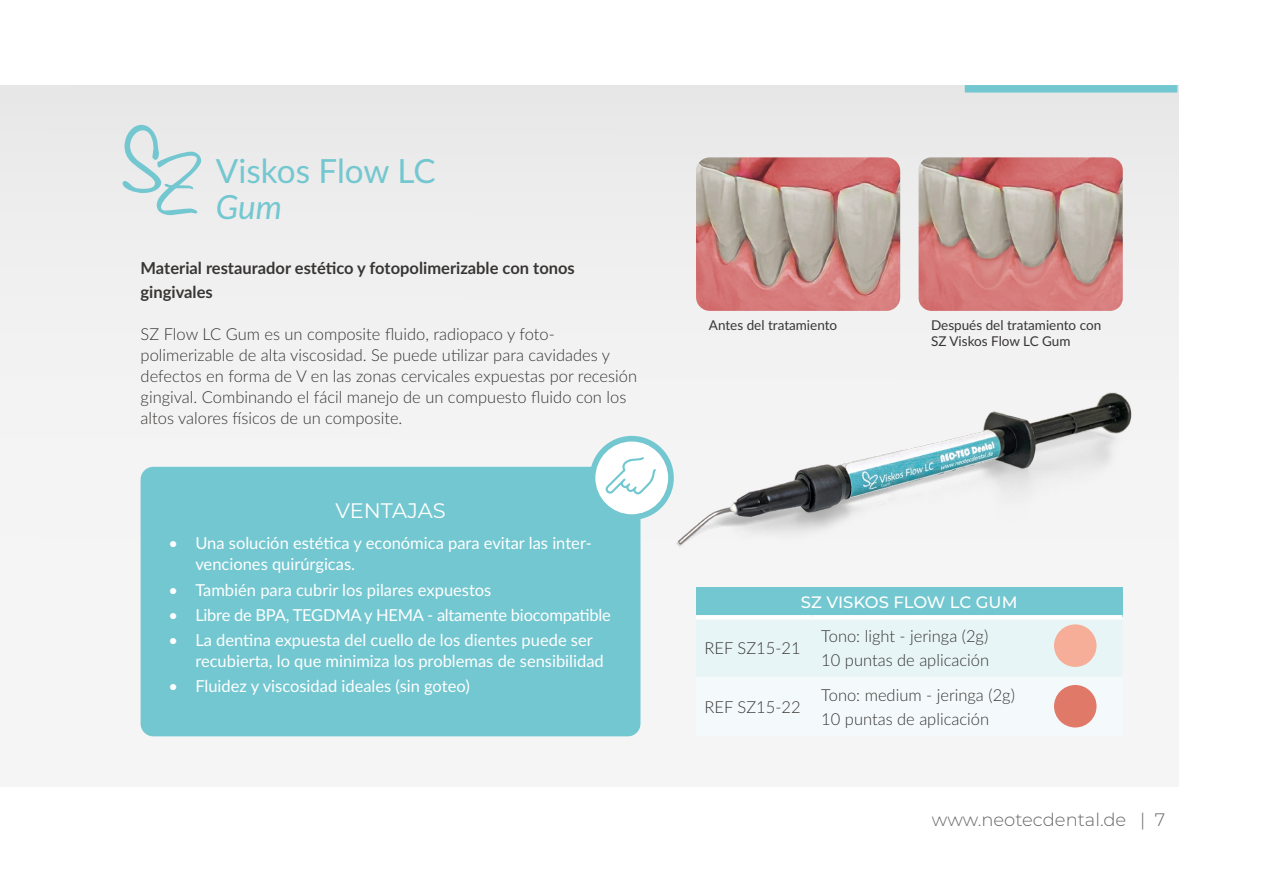
<style>
.page{position:relative;width:1263px;height:893px;background:#fff}
.page>*{position:absolute;margin:0;border:0;box-sizing:border-box;transform-origin:0 0}
.t1{font:33.3px "Lato";color:#73c7d0}
.t2{font:italic 33.3px "Lato";color:#73c7d0}
.t3{font:21px "Montserrat";color:#fff}
.t4{font:300 18px "Montserrat";color:#666766}
.t5{font:300 16.5px/21px "Lato";color:#383635}
.t6{font:16.5px/21px "Lato";color:#fff}
.t7{font:700 16.5px/24px "Lato";color:#383635}
.t8{font:500 16.5px "Montserrat";color:#fff}
.t9{font:13.5px/16.2px "Lato";color:#383635}
</style>
<div class="page">
<div style="left:0;top:85px;width:1178px;height:702px;background:#f1f1f1"></div>
<img style="left:617px;top:260px;width:562px;height:425px">
<img style="left:696px;top:157px;width:204px;height:154px">
<svg style="left:123px;top:125px;width:78px;height:90px"></svg>
<div style="left:696px;top:587px;width:426px;height:30px;background:#73c7d0"></div>
<svg style="left:696px;top:619px;width:426px;height:109px"></svg>
<hr style="left:696px;top:615px;width:117px;height:4px;background:#fff">
<hr style="left:813px;top:615px;width:309px;height:4px;background:#fff">
<div style="left:1054px;top:685px;width:42px;height:42px;background:#e17969;border-radius:50%"></div>
<div style="left:141px;top:467px;width:499px;height:269px;background:#73c7d0;border-radius:13px"></div>
<div style="left:590px;top:436px;width:84px;height:84px;background:#73c7d0;border-radius:50%"></div>
<div style="left:595px;top:441px;width:73px;height:73px;background:#fff;border-radius:50%"></div>
<svg style="left:606px;top:457px;width:50px;height:38px"></svg>
<div style="left:1054px;top:624px;width:42px;height:43px;background:#f6ae98;border-radius:50%"></div>
<img style="left:918px;top:157px;width:205px;height:154px">
<div style="left:965px;top:85px;width:212px;height:8px;background:#73c7d0"></div>
<h1 class="t1" style="left:216px;top:150px;width:221px">Viskos Flow LC</h1>
<h1 class="t2" style="left:216px;top:186px;width:68px">Gum</h1>
<p class="t7" style="left:141px;top:255px;width:436px">Material restaurador estético y fotopolimerizable con tonos gingivales</p>
<p class="t5" style="left:141px;top:323px;width:498px">SZ Flow LC Gum es un composite fluido, radiopaco y foto&shy;polimerizable de alta viscosidad. Se puede utilizar para cavidades y defectos en forma de V en las zonas cervicales expuestas por recesión gingival. Combinando el fácil manejo de un compuesto fluido con los altos valores físicos de un composite.</p>
<p class="t3" style="left:335px;top:496px;width:112px">VENTAJAS</p>
<p class="t6" style="left:195px;top:532px;width:398px;text-indent:-27px">• Una solución estética y económica para evitar las inter&shy;venciones quirúrgicas.</p>
<p class="t6" style="left:168px;top:579px;width:325px">• También para cubrir los pilares expuestos</p>
<p class="t6" style="left:168px;top:604px;width:444px">• Libre de BPA, TEGDMA y HEMA - altamente biocompatible</p>
<p class="t6" style="left:195px;top:629px;width:410px;text-indent:-27px">• La dentina expuesta del cuello de los dientes puede ser recubierta, lo que minimiza los problemas de sensibilidad</p>
<p class="t6" style="left:168px;top:675px;width:303px">• Fluidez y viscosidad ideales (sin goteo)</p>
<p class="t9" style="left:709px;top:317px;width:130px">Antes del tratamiento</p>
<p class="t9" style="left:931px;top:317px;width:172px">Después del tratamiento con<br>SZ Viskos Flow LC Gum</p>
<p class="t8" style="left:801px;top:591px;width:218px">SZ VISKOS FLOW LC GUM</p>
<p class="t5" style="left:704px;top:637px;width:98px">REF SZ15-21</p>
<p class="t5" style="left:704px;top:696px;width:98px">REF SZ15-22</p>
<p class="t5" style="left:821px;top:623px;width:169px;line-height:24px">Tono: light - jeringa (2g)<br>10 puntas de aplicación</p>
<p class="t5" style="left:821px;top:683px;width:195px;line-height:24px">Tono: medium - jeringa (2g)<br>10 puntas de aplicación</p>
<p class="t4" style="left:932px;top:808px;width:235px">www.neotecdental.de | 7</p>
</div>
